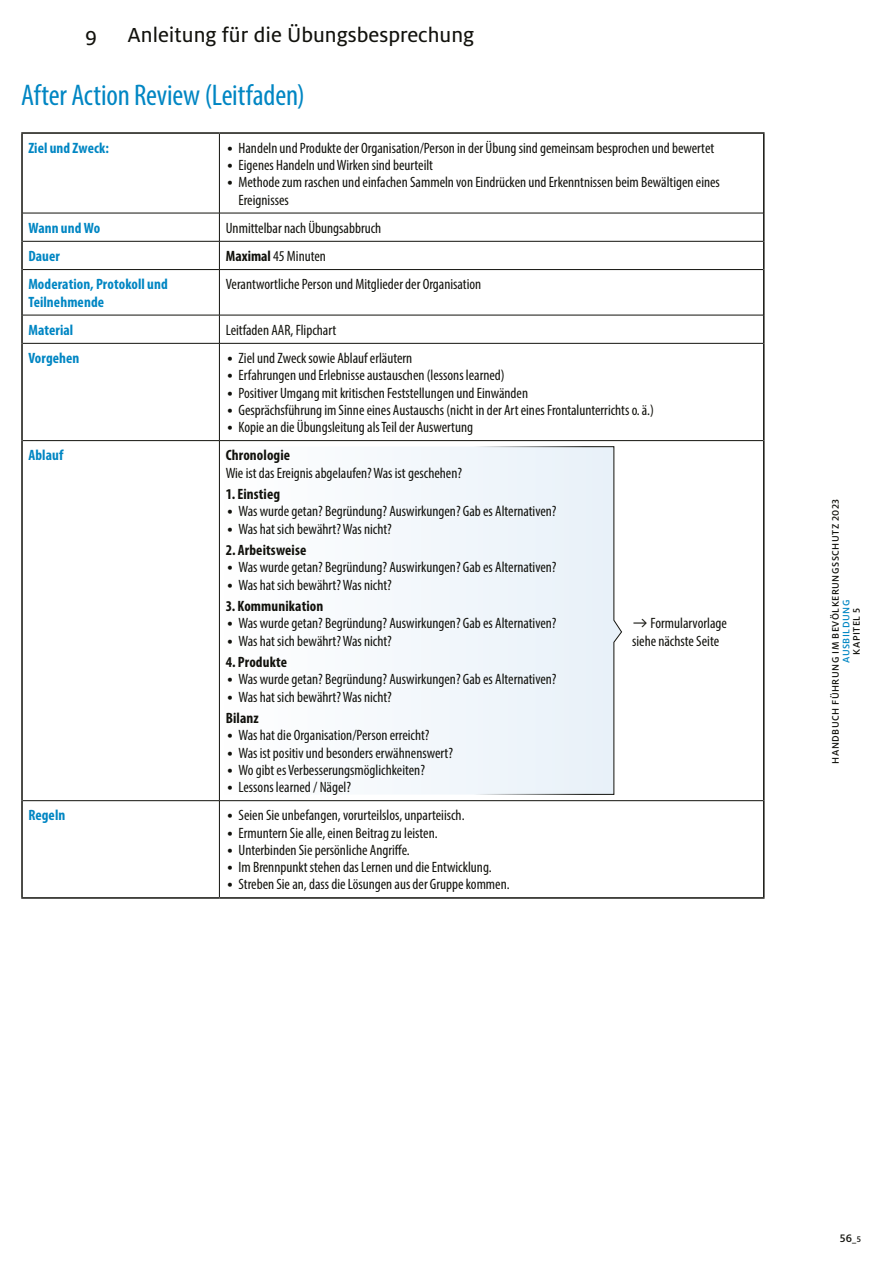
<style>
.page{position:relative;width:893px;height:1263px;background:#fff}
.page>*{position:absolute;margin:0;border:0;box-sizing:border-box;transform-origin:0 0}
.Grundtext_ohne_EInzu{font:condensed 30px "Myriad Pro";letter-spacing:-.005em;color:#0086c3}
.t1{font:22.5px "Milo OT Text";color:#12120d}
.Tab_Grundtext__Grafi{font:condensed 15px/17.2px "Myriad Pro";color:#12120d}
.Tab_Kopf__Grafik{font:700 condensed 15px/17.2px "Myriad Pro";letter-spacing:.005em;color:#0086c3}
.Tab_Kopf__Grafik-2{font:700 condensed 15px "Myriad Pro";letter-spacing:.005em;color:#12120d}
.t2{font:500 12px "Milo OT";color:#12120d}
.t3{font:500 10.5px "Milo OT";letter-spacing:.045em;color:#12120d}
.t4{font:500 10.5px "Milo OT";letter-spacing:.045em;color:#0086c3}
.s1{font-family:"Milo OT Text";font-stretch:normal}
.s2{font-weight:700}
.s3{font-family:"GT America";font-stretch:normal}
.s4{font-size:9px}
</style>
<div class="page">
<div style="left:394px;top:447px;width:79px;height:347px;background:#f2f7fb"></div>
<div style="left:473px;top:446px;width:149px;height:349px;background:#ecf3fa"></div>
<hr style="left:219px;top:134px;width:1px;height:79px;background:#12120d">
<hr style="left:23px;top:213px;width:196px;height:1px;background:#12120d">
<hr style="left:219px;top:213px;width:544px;height:1px;background:#12120d">
<hr style="left:23px;top:241px;width:196px;height:1px;background:#12120d">
<hr style="left:219px;top:241px;width:544px;height:1px;background:#12120d">
<svg style="left:219px;top:213px;width:1px;height:56px"></svg>
<hr style="left:23px;top:269px;width:196px;height:1px;background:#12120d">
<hr style="left:219px;top:269px;width:544px;height:1px;background:#12120d">
<hr style="left:219px;top:270px;width:1px;height:45px;background:#12120d">
<hr style="left:23px;top:315px;width:196px;height:1px;background:#12120d">
<hr style="left:219px;top:315px;width:544px;height:1px;background:#12120d">
<svg style="left:219px;top:315px;width:1px;height:28px"></svg>
<hr style="left:23px;top:343px;width:196px;height:1px;background:#12120d">
<hr style="left:219px;top:343px;width:544px;height:1px;background:#12120d">
<hr style="left:219px;top:344px;width:1px;height:96px;background:#12120d">
<hr style="left:23px;top:440px;width:196px;height:1px;background:#12120d">
<hr style="left:219px;top:440px;width:544px;height:1px;background:#12120d">
<hr style="left:219px;top:441px;width:1px;height:359px;background:#12120d">
<hr style="left:23px;top:800px;width:196px;height:1px;background:#12120d">
<hr style="left:219px;top:800px;width:544px;height:1px;background:#12120d">
<hr style="left:219px;top:801px;width:1px;height:96px;background:#12120d">
<hr style="left:21px;top:132px;width:198px;height:2px;background:#12120d">
<hr style="left:21px;top:134px;width:2px;height:79px;background:#12120d">
<hr style="left:219px;top:132px;width:546px;height:2px;background:#12120d">
<hr style="left:763px;top:134px;width:2px;height:79px;background:#12120d">
<hr style="left:21px;top:213px;width:2px;height:28px;background:#12120d">
<hr style="left:763px;top:213px;width:2px;height:28px;background:#12120d">
<hr style="left:21px;top:241px;width:2px;height:29px;background:#12120d">
<hr style="left:763px;top:241px;width:2px;height:29px;background:#12120d">
<hr style="left:21px;top:270px;width:2px;height:45px;background:#12120d">
<hr style="left:763px;top:270px;width:2px;height:45px;background:#12120d">
<hr style="left:21px;top:315px;width:2px;height:28px;background:#12120d">
<hr style="left:763px;top:315px;width:2px;height:28px;background:#12120d">
<hr style="left:21px;top:343px;width:2px;height:98px;background:#12120d">
<hr style="left:763px;top:343px;width:2px;height:98px;background:#12120d">
<hr style="left:21px;top:441px;width:2px;height:360px;background:#12120d">
<hr style="left:763px;top:441px;width:2px;height:360px;background:#12120d">
<hr style="left:21px;top:801px;width:2px;height:96px;background:#12120d">
<hr style="left:763px;top:801px;width:2px;height:96px;background:#12120d">
<hr style="left:21px;top:897px;width:198px;height:2px;background:#12120d">
<hr style="left:219px;top:897px;width:546px;height:2px;background:#12120d">
<p class="t1" style="left:85px;top:23px;width:13px">9</p>
<p class="t1" style="left:128px;top:23px;width:348px">Anleitung für die Übungsbesprechung</p>
<p class="Grundtext_ohne_EInzu" style="left:21px;top:77px;width:285px">After Action Review (Leitfaden)</p>
<p class="Tab_Kopf__Grafik" style="left:28px;top:139px;width:82px">Ziel und Zweck:</p>
<p class="Tab_Grundtext__Grafi" style="left:226px;top:139px;width:490px"><span class="s1">∙</span> Handeln und Produkte der Organisation/Person in der Übung sind gemeinsam besprochen und bewertet</p>
<p class="Tab_Grundtext__Grafi" style="left:226px;top:156px;width:209px"><span class="s1">∙</span> Eigenes Handeln und Wirken sind beurteilt</p>
<p class="Tab_Grundtext__Grafi" style="left:239px;top:174px;width:483px;text-indent:-13px"><span class="s1">∙</span> Methode zum raschen und einfachen Sammeln von Eindrücken und Erkenntnissen beim Bewältigen eines<br>Ereignisses</p>
<p class="Tab_Kopf__Grafik" style="left:28px;top:219px;width:73px">Wann und Wo</p>
<p class="Tab_Grundtext__Grafi" style="left:226px;top:219px;width:157px">Unmittelbar nach Übungsabbruch</p>
<p class="Tab_Kopf__Grafik" style="left:28px;top:247px;width:33px">Dauer</p>
<p class="Tab_Grundtext__Grafi" style="left:226px;top:247px;width:102px"><span class="s2">Maximal</span> 45 Minuten</p>
<p class="Tab_Kopf__Grafik" style="left:28px;top:275px;width:141px">Moderation, Protokoll und<br>Teilnehmende</p>
<p class="Tab_Grundtext__Grafi" style="left:226px;top:276px;width:257px">Verantwortliche Person und Mitglieder der Organisation</p>
<p class="Tab_Kopf__Grafik" style="left:28px;top:321px;width:46px">Material</p>
<p class="Tab_Grundtext__Grafi" style="left:226px;top:321px;width:112px">Leitfaden AAR, Flipchart</p>
<p class="Tab_Kopf__Grafik" style="left:28px;top:349px;width:53px">Vorgehen</p>
<p class="Tab_Grundtext__Grafi" style="left:226px;top:349px;width:188px"><span class="s1">∙</span> Ziel und Zweck sowie Ablauf erläutern</p>
<p class="Tab_Grundtext__Grafi" style="left:226px;top:367px;width:280px"><span class="s1">∙</span> Erfahrungen und Erlebnisse austauschen (lessons learned)</p>
<p class="Tab_Grundtext__Grafi" style="left:226px;top:384px;width:304px"><span class="s1">∙</span> Positiver Umgang mit kritischen Feststellungen und Einwänden</p>
<p class="Tab_Grundtext__Grafi" style="left:226px;top:401px;width:430px"><span class="s1">∙</span> Gesprächsführung im Sinne eines Austauschs (nicht in der Art eines Frontalunterrichts o.ä.)</p>
<p class="Tab_Grundtext__Grafi" style="left:226px;top:418px;width:249px"><span class="s1">∙</span> Kopie an die Übungsleitung als Teil der Auswertung</p>
<p class="Tab_Kopf__Grafik" style="left:28px;top:446px;width:36px">Ablauf</p>
<p class="Tab_Kopf__Grafik-2" style="left:226px;top:446px;width:66px">Chronologie</p>
<p class="Tab_Grundtext__Grafi" style="left:226px;top:464px;width:238px">Wie ist das Ereignis abgelaufen? Was ist geschehen?</p>
<p class="Tab_Kopf__Grafik-2" style="left:226px;top:485px;width:56px">1.Einstieg</p>
<p class="Tab_Grundtext__Grafi" style="left:226px;top:503px;width:332px"><span class="s1">∙</span> Was wurde getan? Begründung? Auswirkungen? Gab es Alternativen?</p>
<p class="Tab_Grundtext__Grafi" style="left:226px;top:520px;width:168px"><span class="s1">∙</span> Was hat sich bewährt? Was nicht?</p>
<p class="Tab_Kopf__Grafik-2" style="left:226px;top:541px;width:82px">2. Arbeitsweise</p>
<p class="Tab_Grundtext__Grafi" style="left:226px;top:559px;width:332px"><span class="s1">∙</span> Was wurde getan? Begründung? Auswirkungen? Gab es Alternativen?</p>
<p class="Tab_Grundtext__Grafi" style="left:226px;top:576px;width:168px"><span class="s1">∙</span> Was hat sich bewährt? Was nicht?</p>
<p class="Tab_Kopf__Grafik-2" style="left:226px;top:597px;width:99px">3. Kommunikation</p>
<p class="Tab_Grundtext__Grafi" style="left:226px;top:615px;width:332px"><span class="s1">∙</span> Was wurde getan? Begründung? Auswirkungen? Gab es Alternativen?</p>
<p class="Tab_Grundtext__Grafi" style="left:226px;top:632px;width:168px"><span class="s1">∙</span> Was hat sich bewährt? Was nicht?</p>
<p class="Tab_Kopf__Grafik-2" style="left:226px;top:653px;width:63px">4. Produkte</p>
<p class="Tab_Grundtext__Grafi" style="left:226px;top:671px;width:332px"><span class="s1">∙</span> Was wurde getan? Begründung? Auswirkungen? Gab es Alternativen?</p>
<p class="Tab_Grundtext__Grafi" style="left:226px;top:688px;width:168px"><span class="s1">∙</span> Was hat sich bewährt? Was nicht?</p>
<p class="Tab_Kopf__Grafik-2" style="left:226px;top:709px;width:34px">Bilanz</p>
<p class="Tab_Grundtext__Grafi" style="left:226px;top:727px;width:205px"><span class="s1">∙</span> Was hat die Organisation/Person erreicht?</p>
<p class="Tab_Grundtext__Grafi" style="left:226px;top:744px;width:229px"><span class="s1">∙</span> Was ist positiv und besonders erwähnenswert?</p>
<p class="Tab_Grundtext__Grafi" style="left:226px;top:761px;width:201px"><span class="s1">∙</span> Wo gibt es Verbesserungsmöglichkeiten?</p>
<p class="Tab_Grundtext__Grafi" style="left:226px;top:778px;width:127px"><span class="s1">∙</span> Lessons learned / Nägel?</p>
<p class="Tab_Kopf__Grafik" style="left:28px;top:806px;width:39px">Regeln</p>
<p class="Tab_Grundtext__Grafi" style="left:226px;top:807px;width:240px"><span class="s1">∙</span> Seien Sie unbefangen, vorurteilslos, unparteiisch.</p>
<p class="Tab_Grundtext__Grafi" style="left:226px;top:824px;width:213px"><span class="s1">∙</span> Ermuntern Sie alle, einen Beitrag zu leisten.</p>
<p class="Tab_Grundtext__Grafi" style="left:226px;top:841px;width:186px"><span class="s1">∙</span> Unterbinden Sie persönliche Angriffe.</p>
<p class="Tab_Grundtext__Grafi" style="left:226px;top:858px;width:267px"><span class="s1">∙</span> Im Brennpunkt stehen das Lernen und die Entwicklung.</p>
<p class="Tab_Grundtext__Grafi" style="left:226px;top:876px;width:285px"><span class="s1">∙</span> Streben Sie an, dass die Lösungen aus der Gruppe kommen.</p>
<p class="Tab_Grundtext__Grafi" style="left:632px;top:615px;width:96px"><span class="s3">→</span>Formularvorlage siehe nächste Seite</p>
<p class="t3" style="left:830px;top:764px;width:266px;rotate:-90deg">HANDBUCH FÜHRUNG IM BEVÖLKERUNGSSCHUTZ 2023</p>
<p class="t4" style="left:840px;top:663px;width:65px;rotate:-90deg">AUSBILDUNG</p>
<p class="t3" style="left:851px;top:655px;width:49px;rotate:-90deg">KAPITEL 5</p>
<p class="t2" style="left:839px;top:1231px;width:23px">56<span class="s4">_5</span></p>
</div>
